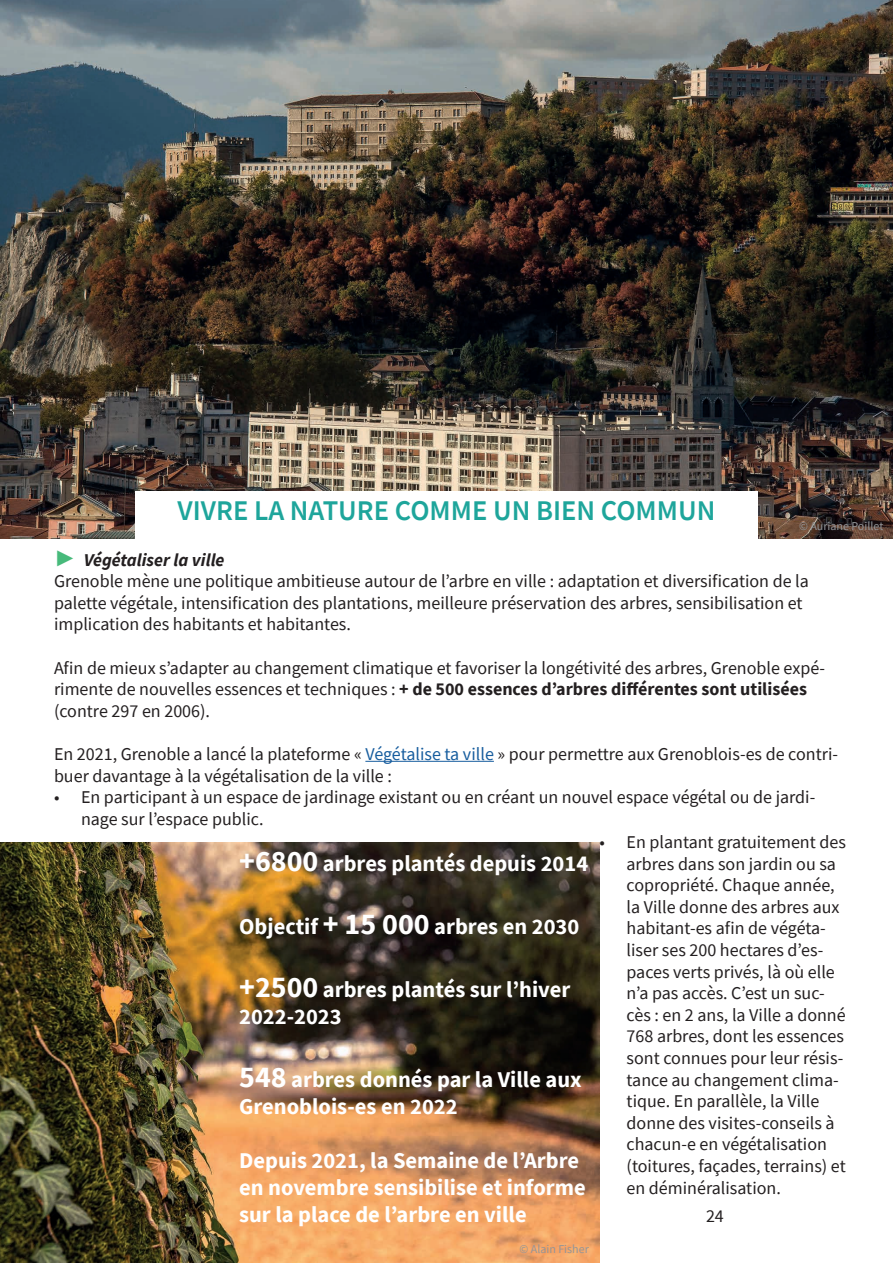
<style>
.page{position:relative;width:893px;height:1263px;background:#fff}
.page>*{position:absolute;margin:0;border:0;box-sizing:border-box;transform-origin:0 0}
.t1{font:600 28.5px "Source Sans Pro";color:#1ea59b}
.t2{font:700 22.5px/27px "Source Sans Pro";color:#fff}
.t3{font:18px/21.6px "Source Sans Pro";color:#231f20}
.t4{font:12px "Source Sans Pro";color:#939598}
.s1{font-family:"Arial";font-weight:900;font-size:22.5px;color:#47ba7b}
.s2{font-weight:700;font-style:italic}
.s3{font-weight:700}
.s4{color:#175d9e}
.s5{font-size:30px}
</style>
<div class="page">
<hr style="left:365px;top:761px;width:129px;height:1px;background:#175d9e">
<img style="left:0;top:0;width:893px;height:538px">
<div style="left:135px;top:491px;width:622px;height:59px;background:#fff"></div>
<img style="left:0;top:842px;width:600px;height:421px">
<hr style="left:892px;top:433px;width:1px;height:830px;background:#fff">
<h1 class="t1" style="left:178px;top:492px;width:539px">VIVRE LA NATURE COMME UN BIEN COMMUN</h1>
<p class="t4" style="left:799px;top:518px;width:86px">© Auriane Poillet</p>
<p class="t3" style="left:54px;top:549px;width:756px"><span class="s1">►</span> <span class="s2">Végétaliser la ville<br></span>Grenoble mène une politique ambitieuse autour de l’arbre en ville : adaptation et diversification de la palette végétale, intensification des plantations, meilleure préservation des arbres, sensibilisation et implication des habitants et habitantes.</p>
<p class="t3" style="left:54px;top:657px;width:773px">Afin de mieux s’adapter au changement climatique et favoriser la longétivité des arbres, Grenoble expé&shy;rimente de nouvelles essences et techniques : <span class="s3">+ de 500 essences d’arbres différentes sont utilisées </span>(contre 297 en 2006).</p>
<p class="t3" style="left:54px;top:743px;width:786px">En 2021, Grenoble a lancé la plateforme « <span class="s4">Végétalise ta ville</span> » pour permettre aux Grenoblois-es de contri&shy;buer davantage à la végétalisation de la ville :</p>
<p class="t3" style="left:81px;top:786px;width:736px;text-indent:-27px">• En participant à un espace de jardinage existant ou en créant un nouvel espace végétal ou de jardi&shy;nage sur l’espace public.</p>
<p class="t2" style="left:239px;top:849px;width:351px"><span class="s5">+6800</span> arbres plantés depuis 2014</p>
<p class="t2" style="left:239px;top:912px;width:342px">Objectif <span class="s5">+ 15 000</span> arbres en 2030</p>
<p class="t2" style="left:239px;top:975px;width:333px"><span class="s5">+2500</span> arbres plantés sur l’hiver<br>2022-2023</p>
<p class="t2" style="left:239px;top:1065px;width:344px"><span class="s5">548</span> arbres donnés par la Ville aux<br>Grenoblois-es en 2022</p>
<p class="t2" style="left:239px;top:1146px;width:348px">Depuis 2021, la Semaine de l’Arbre en novembre sensibilise et informe sur la place de l’arbre en ville</p>
<p class="t4" style="left:519px;top:1241px;width:71px">© Alain Fisher</p>
<p class="t3" style="left:627px;top:831px;width:221px;text-indent:-27px">• En plantant gratuitement des arbres dans son jardin ou sa copropriété. Chaque année, la Ville donne des arbres aux habitant-es afin de végéta&shy;liser ses 200 hectares d’es&shy;paces verts privés, là où elle n’a pas accès. C’est un suc&shy;cès : en 2 ans, la Ville a donné<br>768 arbres, dont les essences sont connues pour leur résis&shy;tance au changement clima&shy;tique. En parallèle, la Ville donne des visites-conseils à chacun-e en végétalisation (toitures, façades, terrains) et en déminéralisation.</p>
<p class="t3" style="left:706px;top:1205px;width:19px">24</p>
</div>
